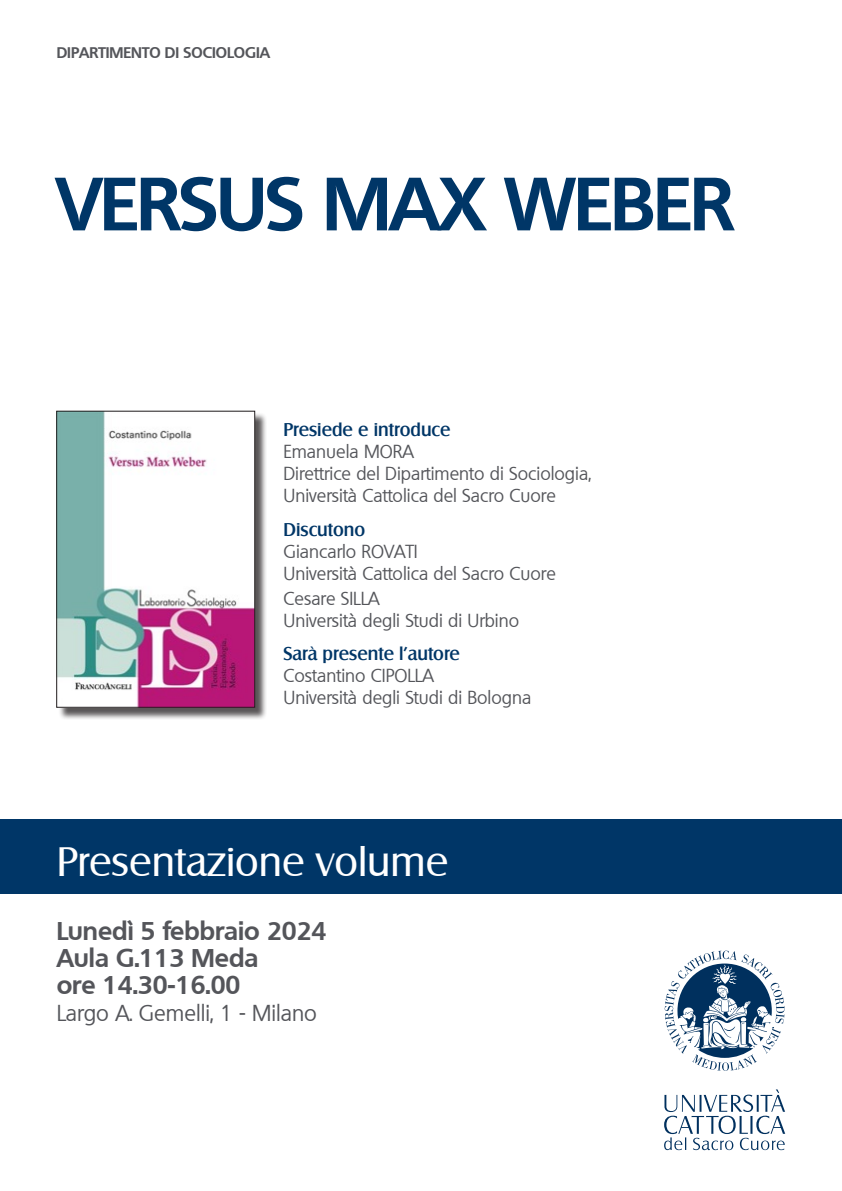
<style>
.page{position:relative;width:842px;height:1191px;background:#fff}
.page>*{position:absolute;margin:0;border:0;box-sizing:border-box;transform-origin:0 0}
.Sottotitolo{font:700 73px "Quebec";letter-spacing:-.015em;color:#003667}
.Evento{font:40px "Salzburg";color:#fff}
.Data{font:700 25px "Quebec";color:#54555a}
.Luogo{font:22px "Quebec";color:#54555a}
.Titolo_3{font:18px "Quebec";color:#54555a}
.Titolo_3-2{font:500 18px "Salzburg";color:#003667}
.Fac-Dip{font:700 15px "Quebec";color:#54555a}
</style>
<div class="page">
<div style="left:0;top:819px;width:842px;height:75px;background:#003667"></div>
<svg style="left:665px;top:950px;width:119px;height:121px"></svg>
<svg style="left:664px;top:1089px;width:121px;height:61px"></svg>
<div style="left:58px;top:412px;width:209px;height:308px;background:#231f20;opacity:.75"></div>
<img style="left:58px;top:413px;width:195px;height:292px">
<div style="left:56px;top:411px;width:199px;height:296px;border:1px solid #231f20"></div>
<p class="Fac-Dip" style="left:57px;top:43px;width:215px">DIPARTIMENTO DI SOCIOLOGIA</p>
<p class="Sottotitolo" style="left:57px;top:156px;width:679px">VERSUS MAX WEBER</p>
<p class="Titolo_3-2" style="left:283px;top:419px;width:169px">Presiede e introduce</p>
<p class="Titolo_3" style="left:283px;top:440px;width:132px">Emanuela MORA</p>
<p class="Titolo_3" style="left:283px;top:462px;width:309px">Direttrice del Dipartimento di Sociologia,</p>
<p class="Titolo_3" style="left:283px;top:484px;width:274px">Università Cattolica del Sacro Cuore</p>
<p class="Titolo_3-2" style="left:283px;top:518px;width:83px">Discutono</p>
<p class="Titolo_3" style="left:283px;top:539px;width:136px">Giancarlo ROVATI</p>
<p class="Titolo_3" style="left:283px;top:561px;width:274px">Università Cattolica del Sacro Cuore</p>
<p class="Titolo_3" style="left:283px;top:586px;width:98px">Cesare SILLA</p>
<p class="Titolo_3" style="left:283px;top:608px;width:237px">Università degli Studi di Urbino</p>
<p class="Titolo_3-2" style="left:283px;top:642px;width:178px">Sarà presente l’autore</p>
<p class="Titolo_3" style="left:283px;top:664px;width:152px">Costantino CIPOLLA</p>
<p class="Titolo_3" style="left:283px;top:686px;width:249px">Università degli Studi di Bologna</p>
<p class="Evento" style="left:57px;top:837px;width:393px">Presentazione volume</p>
<p class="Data" style="left:57px;top:914px;width:271px">Lunedì 5 febbraio 2024</p>
<p class="Data" style="left:57px;top:941px;width:203px">Aula G.113 Meda</p>
<p class="Data" style="left:57px;top:968px;width:185px">ore 14.30-16.00</p>
<p class="Luogo" style="left:57px;top:999px;width:262px">Largo A. Gemelli, 1 - Milano</p>
</div>
